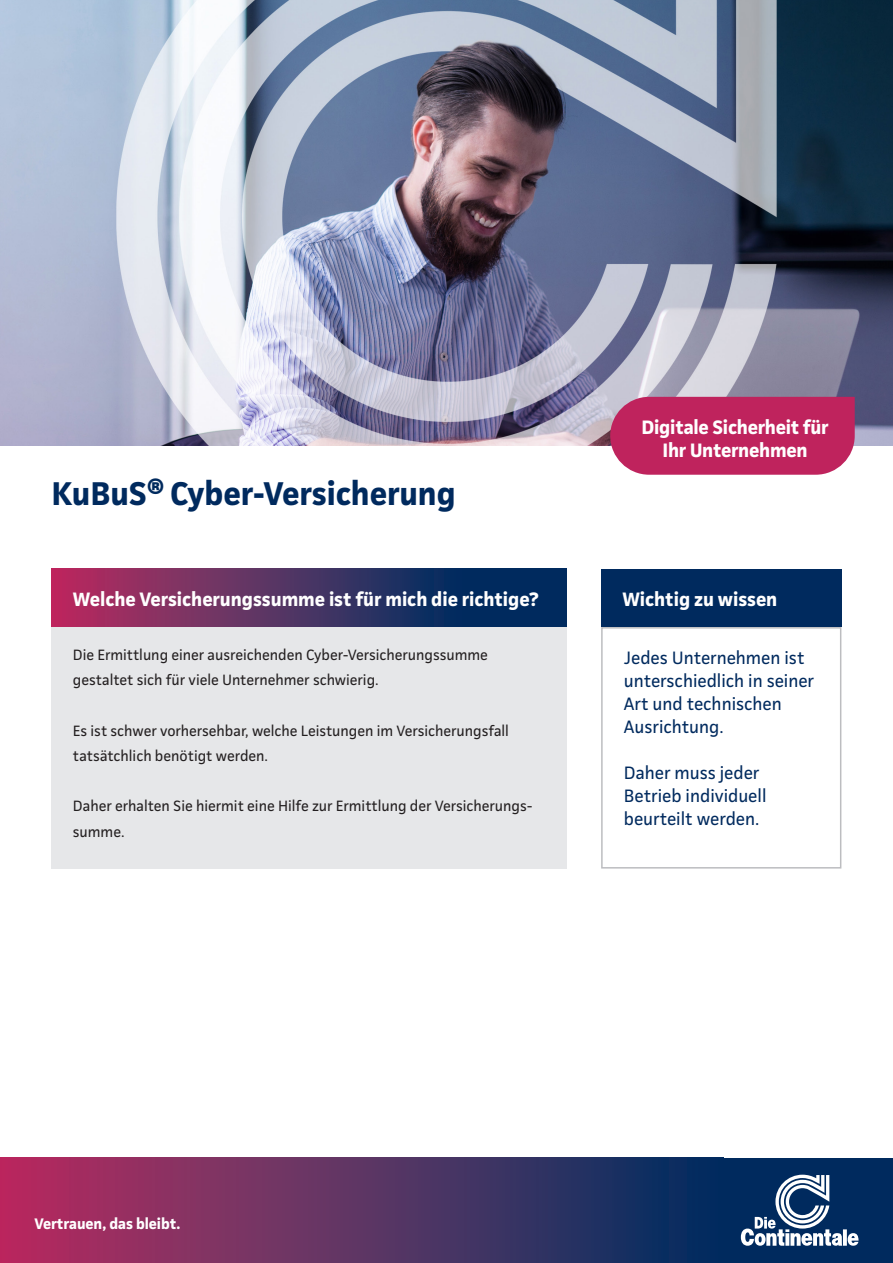
<style>
.page{position:relative;width:893px;height:1263px;background:#fff}
.page>*{position:absolute;margin:0;border:0;box-sizing:border-box;transform-origin:0 0}
.t1{font:700 33px "Continentale Pro";color:#002a5e}
.t2{font:700 19.5px/23.4px "Continentale Pro";color:#fff;text-align:center}
.t3{font:18px/23.1px "Continentale Pro";color:#002a5e}
.t4{font:700 15.3px "Continentale Pro";color:#fff}
.t5{font:15px/25.2px "Continentale Pro";color:#231f20}
</style>
<div class="page">
<div style="left:0;top:1158px;width:724px;height:105px;background:linear-gradient(to right,#b93062,#003262)"></div>
<div style="left:724px;top:1158px;width:169px;height:105px;background:#002a5e"></div>
<svg style="left:741px;top:1175px;width:117px;height:71px"></svg>
<img style="left:0;top:0;width:893px;height:446px">
<div style="left:610px;top:397px;width:245px;height:78px;background:#bf235d"></div>
<svg style="left:52px;top:568px;width:515px;height:59px;background:#4a2f61"></svg>
<div style="left:52px;top:627px;width:515px;height:241px;background:#e6e7e9"></div>
<div style="left:601px;top:627px;width:240px;height:241px;border:2px solid #bcbdc0"></div>
<div style="left:601px;top:569px;width:240px;height:58px;background:#002a5e"></div>
<h1 class="t1" style="left:52px;top:473px;width:405px">KuBuS® Cyber-Versicherung</h1>
<h2 class="t2" style="left:73px;top:587px;width:467px">Welche Versicherungssumme ist für mich die richtige?</h2>
<p class="t5" style="left:73px;top:642px;width:417px">Die Ermittlung einer ausreichenden Cyber-Versicherungssumme gestaltet sich für viele Unternehmer schwierig.</p>
<p class="t5" style="left:73px;top:718px;width:438px">Es ist schwer vorhersehbar, welche Leistungen im Versicherungsfall tatsätchlich benötigt werden.</p>
<p class="t5" style="left:73px;top:793px;width:461px">Daher erhalten Sie hiermit eine Hilfe zur Ermittlung der Versicherungs&shy;summe.</p>
<h2 class="t2" style="left:641px;top:415px;width:189px">Digitale Sicherheit für<br>Ihr Unternehmen</h2>
<h2 class="t2" style="left:622px;top:587px;width:156px">Wichtig zu wissen</h2>
<p class="t3" style="left:624px;top:646px;width:192px">Jedes Unternehmen ist unterschiedlich in seiner<br>Art und technischen<br>Ausrichtung.</p>
<p class="t3" style="left:624px;top:761px;width:144px">Daher muss jeder<br>Betrieb individuell beurteilt werden.</p>
<p class="t4" style="left:34px;top:1214px;width:147px">Vertrauen, das bleibt.</p>
</div>
